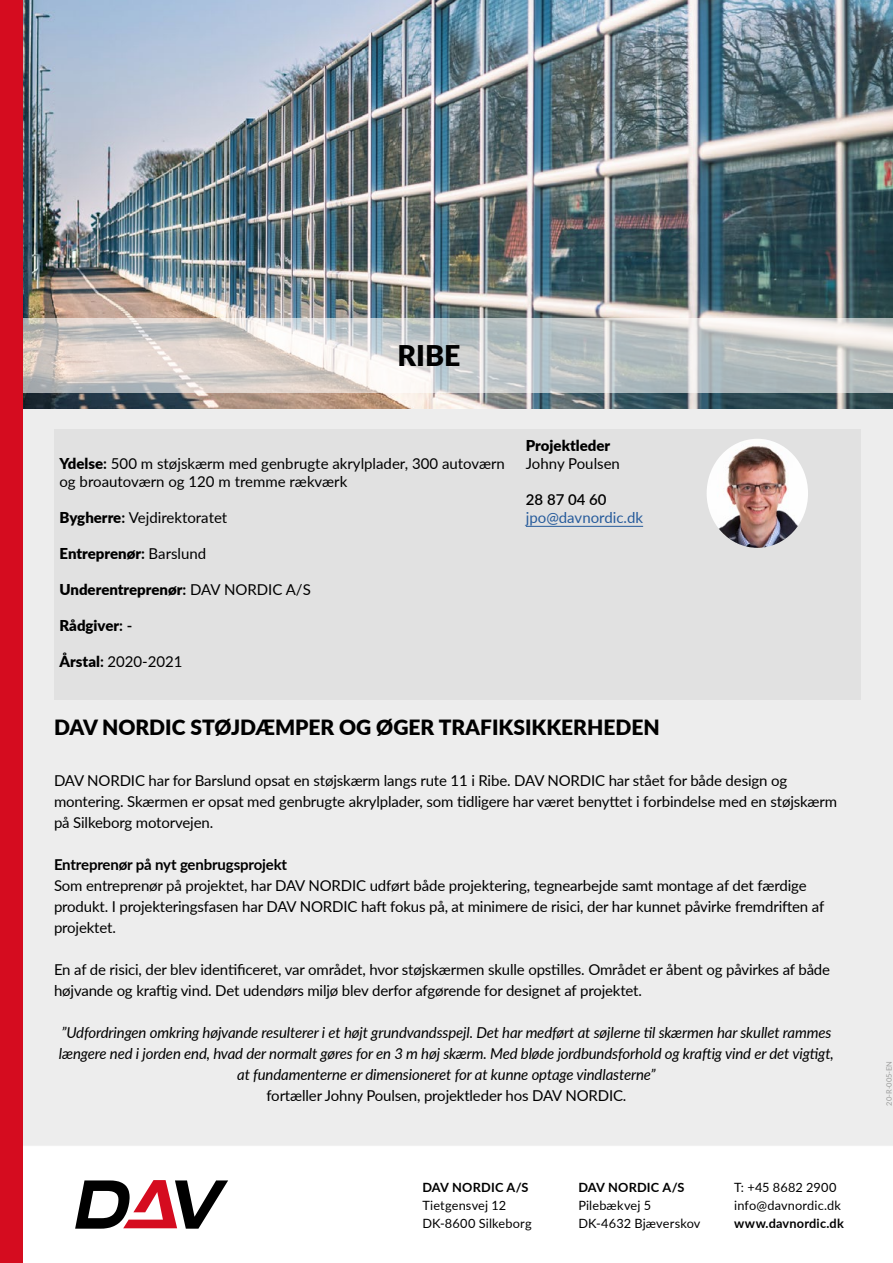
<style>
.page{position:relative;width:893px;height:1263px;background:#fff}
.page>*{position:absolute;margin:0;border:0;box-sizing:border-box;transform-origin:0 0}
.t1{font:900 28.5px "Lato";color:#000}
.t2{font:900 21px "Lato";color:#000}
.t3{font:15px/21px "Lato";letter-spacing:-.01em;color:#000}
.t4{font:italic 15px/21px "Lato";letter-spacing:-.01em;color:#000;text-align:center}
.t5{font:900 15px "Lato";color:#000}
.t6{font:700 15px "Lato";letter-spacing:-.01em;color:#000}
.t7{font:15px "Lato";color:#265b9b}
.t8{font:600 15px "Lato";color:#000}
.t9{font:12.75px/18px "Lato";letter-spacing:.01em;color:#000}
.t10{font:700 12.75px "Lato";letter-spacing:.015em;color:#000}
.t11{font:7.5px "Lato";color:#9d9d9c}
.s1{font-weight:900}
.s2{font-weight:700}
.s3{font-weight:400}
</style>
<div class="page">
<div style="left:23px;top:408px;width:870px;height:738px;background:#ededed"></div>
<svg style="left:75px;top:1180px;width:153px;height:49px"></svg>
<img style="left:23px;top:0;width:870px;height:408px">
<svg style="left:23px;top:318px;width:870px;height:74px;background:#cccdcc"></svg>
<div style="left:54px;top:429px;width:806px;height:270px;background:#e1e1e1"></div>
<hr style="left:526px;top:526px;width:117px;height:1px;background:#265b9b">
<div style="left:0;top:0;width:23px;height:1263px;background:#d50c1f"></div>
<img style="left:707px;top:439px;width:101px;height:109px">
<h1 class="t1" style="left:397px;top:338px;width:64px">RIBE</h1>
<p class="t3" style="left:60px;top:454px;width:447px;line-height:18px"><span class="s1">Ydelse</span><span class="s2">:</span> 500 m støjskærm med genbrugte akrylplader, 300 autoværn og broautoværn og 120 m tremme rækværk</p>
<p class="t3" style="left:60px;top:508px;width:169px"><span class="s1">Bygherre</span><span class="s2">:</span> Vejdirektoratet</p>
<p class="t5" style="left:60px;top:544px;width:148px">Entreprenør<span class="s2">:</span> <span class="s3">Barslund</span></p>
<p class="t5" style="left:60px;top:580px;width:253px">Underentreprenør<span class="s2">:</span> <span class="s3">DAV NORDIC A/S</span></p>
<p class="t5" style="left:60px;top:616px;width:74px">Rådgiver<span class="s2">: -</span></p>
<p class="t3" style="left:60px;top:652px;width:125px"><span class="s1">Årstal</span><span class="s2">:</span> 2020-2021</p>
<p class="t5" style="left:526px;top:436px;width:86px">Projektleder</p>
<p class="t3" style="left:526px;top:454px;width:96px">Johny Poulsen</p>
<p class="t8" style="left:526px;top:491px;width:82px">28 87 04 60</p>
<p class="t7" style="left:526px;top:507px;width:119px">jpo@davnordic.dk</p>
<h2 class="t2" style="left:54px;top:715px;width:607px">DAV NORDIC STØJDÆMPER OG ØGER TRAFIKSIKKERHEDEN</h2>
<p class="t3" style="left:54px;top:771px;width:785px">DAV NORDIC har for Barslund opsat en støjskærm langs rute 11 i Ribe. DAV NORDIC har stået for både design og montering. Skærmen er opsat med genbrugte akrylplader, som tidligere har været benyttet i forbindelse med en støjskærm på Silkeborg motorvejen.</p>
<p class="t6" style="left:54px;top:858px;width:235px">Entreprenør på nyt genbrugsprojekt</p>
<p class="t3" style="left:54px;top:876px;width:772px">Som entreprenør på projektet, har DAV NORDIC udført både projektering, tegnearbejde samt montage af det færdige produkt. I projekteringsfasen har DAV NORDIC haft fokus på, at minimere de risici, der har kunnet påvirke fremdriften af projektet.</p>
<p class="t3" style="left:54px;top:958px;width:778px">En af de risici, der blev identificeret, var området, hvor støjskærmen skulle opstilles. Området er åbent og påvirkes af både højvande og kraftig vind. Det udendørs miljø blev derfor afgørende for designet af projektet.</p>
<p class="t4" style="left:59px;top:1021px;width:776px">”Udfordringen omkring højvande resulterer i et højt grundvandsspejl. Det har medført at søjlerne til skærmen har skullet rammes længere ned i jorden end, hvad der normalt gøres for en 3 m høj skærm. Med bløde jordbundsforhold og kraftig vind er det vigtigt, at fundamenterne er dimensioneret for at kunne optage vindlasterne”</p>
<p class="t3" style="left:266px;top:1086px;width:361px">fortæller Johny Poulsen, projektleder hos DAV NORDIC.</p>
<p class="t10" style="left:422px;top:1180px;width:108px">DAV NORDIC A/S</p>
<p class="t9" style="left:422px;top:1197px;width:111px">Tietgensvej 12<br>DK-8600 Silkeborg</p>
<p class="t10" style="left:578px;top:1180px;width:108px">DAV NORDIC A/S</p>
<p class="t9" style="left:578px;top:1197px;width:124px">Pilebækvej 5<br>DK-4632 Bjæverskov</p>
<p class="t9" style="left:734px;top:1179px;width:108px">T: +45 8682 2900 info@davnordic.dk</p>
<p class="t10" style="left:734px;top:1216px;width:111px">www.davnordic.dk</p>
<p class="t11" style="left:886px;top:1106px;width:46px;rotate:-90deg">20-R-005-EN</p>
</div>
